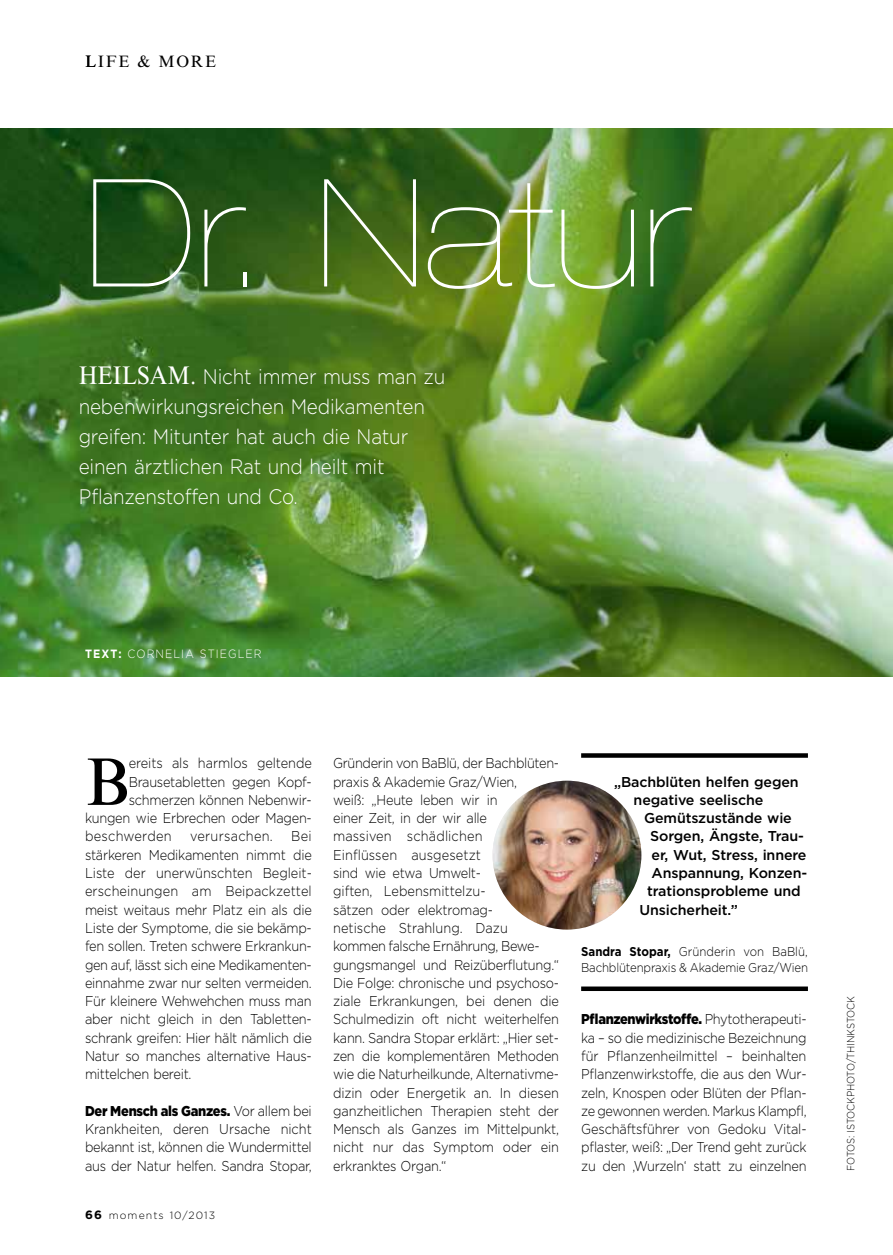
<style>
.page{position:relative;width:893px;height:1255px;background:#fff}
.page>*{position:absolute;margin:0;border:0;box-sizing:border-box;transform-origin:0 0}
.t1{font:200 expanded 150px "Helvetica Neue LT Pro";color:#fff}
.t2{font:67.5px "Times New Roman MT Std";color:#000}
.t3{font:300 21px/30px "Gotham";letter-spacing:-.01em;color:#fff;scale:.9 1}
.t4{font:16.5px "Times New Roman MT Std";letter-spacing:.1em;color:#000}
.t5{font:300 14.25px/18.3px "Gotham";letter-spacing:-.02em;color:#000;text-align:justify;scale:.9 1}
.t6{font:500 14.25px/18.3px "Gotham";letter-spacing:-.01em;color:#000}
.t7{font:300 12.75px/16.5px "Gotham";letter-spacing:-.015em;color:#000;scale:.9 1}
.t8{font:300 12px "Gotham";letter-spacing:.1em;color:#fff;scale:.9 1}
.t9{font:300 10.5px "Gotham";letter-spacing:-.01em;color:#000;scale:.9 1}
.t10{font:300 10.5px "Gotham";letter-spacing:.1em;color:#000}
.s1{font-family:"Times New Roman MT Std";font-weight:400;font-size:25.5px}
.s2{font-weight:700}
.s3{font-weight:900}
.s4{font-weight:700;font-size:12px}
</style>
<div class="page">
<img style="left:0;top:128px;width:893px;height:548px">
<img style="left:493px;top:780px;width:148px;height:149px;border-radius:74px">
<svg style="left:581px;top:753px;width:227px;height:4px"></svg>
<svg style="left:581px;top:986px;width:227px;height:4px"></svg>
<p class="t4" style="left:85px;top:52px;width:133px">LIFE &amp; MORE</p>
<p class="t4" style="left:85px;top:52px;width:13px">L</p>
<h1 class="t1" style="left:85px;top:146px;width:606px">Dr. Natur</h1>
<h3 class="t3" style="left:79px;top:361px;width:409px"><span class="s1">HEILSAM.</span> N icht immer muss man zu nebenwirkungsreichen Medikamenten greifen: Mitunter hat auch die Natur einen ärztlichen Rat und heilt mit Pflanzenstoffen und Co.</h3>
<p class="t8" style="left:85px;top:646px;width:198px"><span class="s2">Text:</span> Cornelia Stiegler</p>
<h2 class="t2" style="left:85px;top:743px;width:47px">B</h2>
<p class="t5" style="left:129px;top:753px;width:205px">ereits als harmlos geltende</p>
<p class="t5" style="left:129px;top:772px;width:205px">Brausetabletten gegen Kopf-</p>
<p class="t5" style="left:129px;top:790px;width:205px">schmerzen können Nebenwir-</p>
<p class="t5" style="left:85px;top:808px;width:253px">kungen wie Erbrechen oder Magen-</p>
<p class="t5" style="left:85px;top:826px;width:98px">beschwerden</p>
<p class="t5" style="left:190px;top:826px;width:93px">verursachen.</p>
<p class="t5" style="left:85px;top:826px;width:254px;text-indent:206px">Bei stärkeren Medikamenten nimmt die Liste der unerwünschten Begleit&shy;erscheinungen am Beipackzettel meist weitaus mehr Platz ein als die Liste der Symptome, die sie bekämp&shy;fen sollen. Treten schwere Erkrankun&shy;gen auf, lässt sich eine Medikamenten&shy;einnahme zwar nur selten vermeiden.<br>Für kleinere Wehwehchen muss man aber nicht gleich in den Tabletten&shy;schrank greifen: H ier hält nämlich die Natur so manches alternative Haus&shy;mittelchen bereit.</p>
<p class="t5" style="left:85px;top:1101px;width:254px"><span class="s3">Der Mensch als Ganzes.</span> Vor allem bei Krankheiten, deren Ursache nicht bekannt ist, können die Wundermittel aus der Natur helfen. Sandra Stopar,</p>
<p class="t10" style="left:85px;top:1208px;width:132px"><span class="s4">66</span> moments 10/2013</p>
<p class="t5" style="left:333px;top:753px;width:253px;text-align:left">G ründerin von BaBlü, der Bachblüten&shy;praxis &amp; Akademie G raz/Wien,<br>weiß: „Heute leben wir in<br>einer Zeit, in der wir alle<br>massiven schädlichen<br>Einflüssen ausgesetzt<br>sind wie etwa Umwelt-<br>giften, Lebensmittelzu-<br>sätzen oder elektromag-<br>netische Strahlung. Dazu kommen falsche Ernährung, Bewe&shy;gungsmangel und Reizüberflutung.“<br>Die Folge: chronische und psychoso&shy;ziale Erkrankungen, bei denen die<br>Schulmedizin oft nicht weiterhelfen kann. Sandra Stopar erklärt: „H ier set&shy;zen die komplementären Methoden wie die Naturheilkunde, Alternativme&shy;dizin oder Energetik an. I n diesen ganzheitlichen Therapien steht der<br>Mensch als Ganzes im Mittelpunkt, nicht nur das Symptom oder ein erkranktes Organ.“</p>
<p class="t6" style="left:634px;top:772px;width:167px;text-indent:-19px">„Bachblüten helfen gegen negative seelische</p>
<p class="t6" style="left:644px;top:808px;width:149px">Gemütszustände wie</p>
<p class="t6" style="left:650px;top:827px;width:155px">Sorgen, Ängste, Trau-</p>
<p class="t6" style="left:652px;top:845px;width:156px">er, Wut, Stress, innere</p>
<p class="t6" style="left:652px;top:863px;width:157px">Anspannung, Konzen-</p>
<p class="t6" style="left:647px;top:882px;width:155px">trationsprobleme und</p>
<p class="t6" style="left:640px;top:900px;width:100px">Unsicherheit.”</p>
<p class="t7" style="left:581px;top:942px;width:254px"><span class="s2">Sandra Stopar,</span> G ründerin von BaBlü,<br>Bachblütenpraxis &amp; Akademie G raz/Wien</p>
<p class="t5" style="left:581px;top:1009px;width:252px"><span class="s3">Pflanzenwirkstoffe.</span> Phytotherapeuti&shy;ka – so die medizinische Bezeichnung für Pflanzenheilmittel – beinhalten Pflanzenwirkstoffe, die aus den Wur&shy;zeln, Knospen oder Blüten der Pflan&shy;ze gewonnen werden. Markus Klampfl, Geschäftsführer von Gedoku Vital&shy;pflaster, weiß: „Der Trend geht zurück zu den ,Wurzeln‘ statt zu einzelnen</p>
<p class="t9" style="left:844px;top:1170px;width:195px;rotate:-90deg">fotos: istockphoto/thinkstock</p>
</div>
